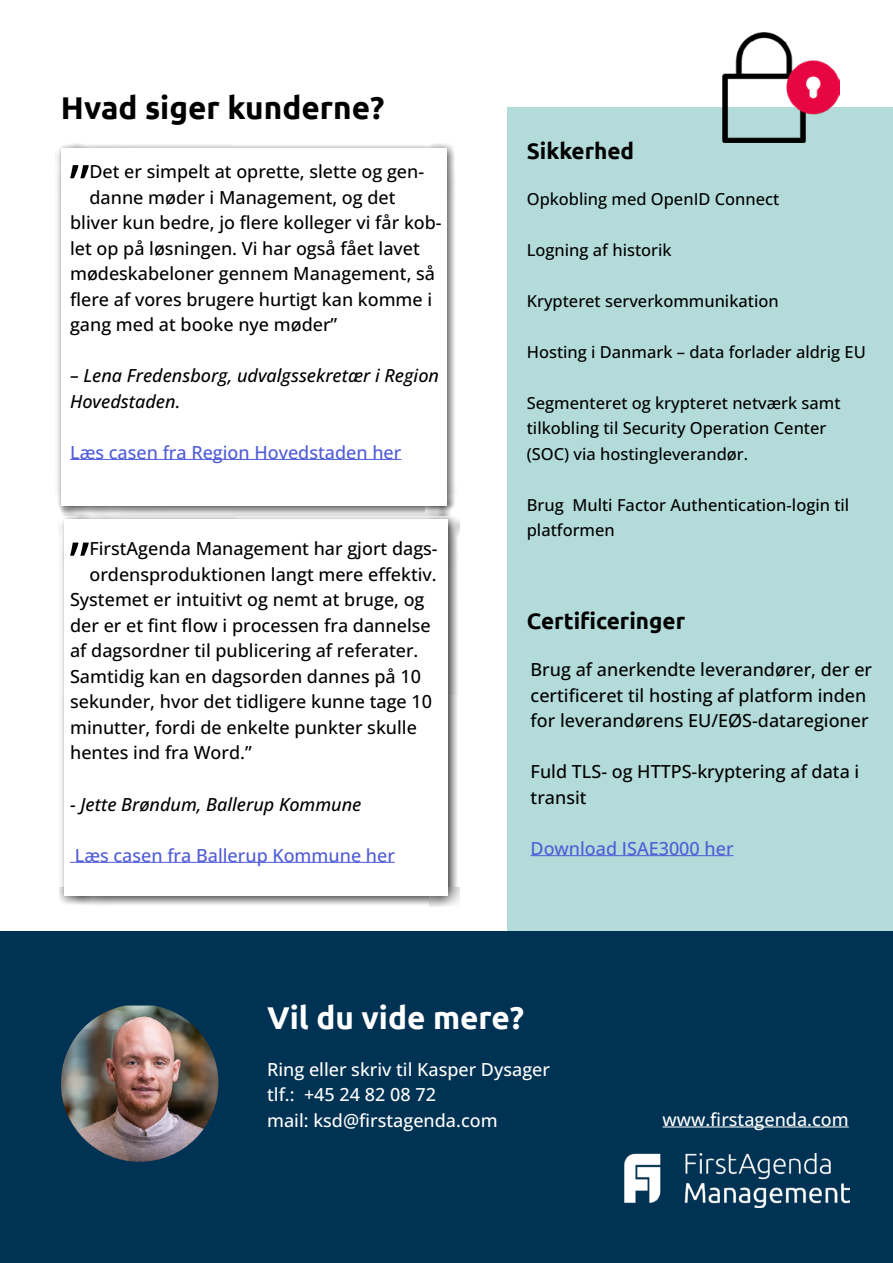
<style>
.page{position:relative;width:893px;height:1263px;background:#fff}
.page>*{position:absolute;margin:0;border:0;box-sizing:border-box;transform-origin:0 0}
.t1{font:500 53.7px "Open Sans";color:#000}
.t2{font:700 31.5px "Ubuntu";color:#000}
.t3{font:700 31.5px "Ubuntu";color:#fff}
.t4{font:700 22.5px "Ubuntu";color:#000}
.t5{font:500 18px/25.5px "Open Sans";color:#000}
.t6{font:500 18px/25.5px "Open Sans";color:#fff}
.t7{font:italic 500 18px/25.5px "Open Sans";color:#000}
.t8{font:500 18px "Open Sans";color:#4f5cd6}
.t9{font:500 16.5px/25.5px "Open Sans";color:#000}
</style>
<div class="page">
<div style="left:507px;top:107px;width:386px;height:824px;background:#b2dbd9"></div>
<div style="left:0;top:931px;width:893px;height:332px;background:#003253"></div>
<img style="left:61px;top:1005px;width:157px;height:157px">
<img style="left:723px;top:33px;width:116px;height:109px">
<hr style="left:531px;top:855px;width:203px;height:1px;background:#4f5cd6">
<hr style="left:662px;top:1127px;width:187px;height:1px;background:#fff">
<div style="left:55px;top:143px;width:403px;height:374px;background:#000;opacity:.75"></div>
<div style="left:61px;top:149px;width:385px;height:357px;background:#fff"></div>
<hr style="left:70px;top:459px;width:331px;height:1px;background:#4f5cd6">
<div style="left:59px;top:513px;width:401px;height:394px;background:#000;opacity:.75"></div>
<div style="left:64px;top:519px;width:384px;height:376px;background:#fff"></div>
<hr style="left:70px;top:862px;width:325px;height:1px;background:#4f5cd6">
<img style="left:624px;top:1153px;width:226px;height:55px">
<h2 class="t2" style="left:61px;top:89px;width:325px">Hvad siger kunderne?</h2>
<h1 class="t1" style="left:69px;top:147px;width:22px">”</h1>
<p class="t5" style="left:89px;top:158px;width:336px">Det er simpelt at oprette, slette og gen-</p>
<p class="t5" style="left:89px;top:184px;width:308px">danne møder i Management, og det</p>
<p class="t5" style="left:70px;top:209px;width:373px">bliver kun bedre, jo flere kolleger vi får kob-</p>
<p class="t5" style="left:70px;top:235px;width:351px">let op på løsningen. Vi har også fået lavet</p>
<p class="t5" style="left:70px;top:260px;width:366px">mødeskabeloner gennem Management, så</p>
<p class="t5" style="left:70px;top:286px;width:364px">flere af vores brugere hurtigt kan komme i</p>
<p class="t5" style="left:70px;top:311px;width:269px">gang med at booke nye møder”</p>
<p class="t7" style="left:70px;top:362px;width:370px">– Lena Fredensborg, udvalgssekretær i Region<br>Hovedstaden.</p>
<p class="t8" style="left:70px;top:440px;width:333px">Læs casen fra Region Hovedstaden her</p>
<h1 class="t1" style="left:69px;top:525px;width:22px">”</h1>
<p class="t5" style="left:89px;top:536px;width:350px">FirstAgenda Management har gjort dags-</p>
<p class="t5" style="left:89px;top:561px;width:349px">ordensproduktionen langt mere effektiv.</p>
<p class="t5" style="left:70px;top:587px;width:356px">Systemet er intuitivt og nemt at bruge, og</p>
<p class="t5" style="left:70px;top:612px;width:362px">der er et fint flow i processen fra dannelse</p>
<p class="t5" style="left:70px;top:638px;width:350px">af dagsordner til publicering af referater.</p>
<p class="t5" style="left:70px;top:663px;width:352px">Samtidig kan en dagsorden dannes på 10</p>
<p class="t5" style="left:70px;top:689px;width:363px">sekunder, hvor det tidligere kunne tage 10</p>
<p class="t5" style="left:70px;top:714px;width:348px">minutter, fordi de enkelte punkter skulle</p>
<p class="t5" style="left:70px;top:740px;width:183px">hentes ind fra Word.”</p>
<p class="t7" style="left:70px;top:790px;width:293px">- Jette Brøndum, Ballerup Kommune</p>
<p class="t8" style="left:75px;top:843px;width:322px">Læs casen fra Ballerup Kommune her</p>
<p class="t4" style="left:527px;top:138px;width:109px">Sikkerhed</p>
<p class="t9" style="left:527px;top:186px;width:254px">Opkobling med OpenID Connect</p>
<p class="t9" style="left:527px;top:237px;width:146px">Logning af historik</p>
<p class="t9" style="left:527px;top:288px;width:253px">Krypteret serverkommunikation</p>
<p class="t9" style="left:527px;top:339px;width:341px">Hosting i Danmark – data forlader aldrig EU</p>
<p class="t9" style="left:527px;top:390px;width:315px">Segmenteret og krypteret netværk samt tilkobling til Security Operation Center (SOC) via hostingleverandør.</p>
<p class="t9" style="left:527px;top:492px;width:324px">Brug Multi Factor Authentication-login til platformen</p>
<p class="t4" style="left:527px;top:607px;width:160px">Certificeringer</p>
<p class="t5" style="left:531px;top:656px;width:343px">Brug af anerkendte leverandører, der er certificeret til hosting af platform inden for leverandørens EU/EØS-dataregioner</p>
<p class="t5" style="left:531px;top:758px;width:330px">Fuld TLS- og HTTPS-kryptering af data i transit</p>
<p class="t8" style="left:531px;top:836px;width:205px">Download ISAE3000 her</p>
<h2 class="t3" style="left:267px;top:998px;width:259px">Vil du vide mere?</h2>
<p class="t6" style="left:267px;top:1056px;width:284px">Ring eller skriv til Kasper Dysager tlf.: +45 24 82 08 72<br>mail: ksd@firstagenda.com</p>
<p class="t6" style="left:662px;top:1106px;width:188px">www.firstagenda.com</p>
</div>
